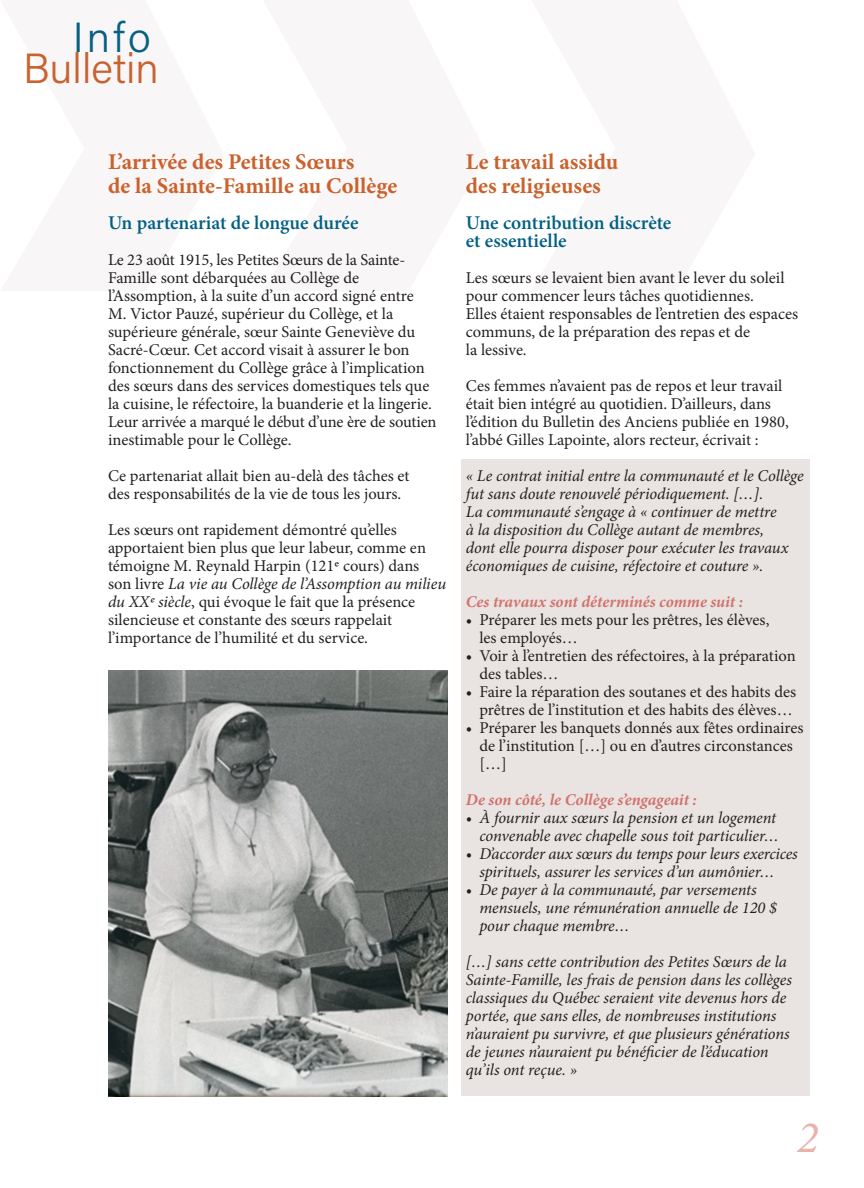
<style>
.page{position:relative;width:864px;height:1188px;background:#fff}
.page>*{position:absolute;margin:0;border:0;box-sizing:border-box;transform-origin:0 0}
.t1{font:italic 45px "Minion Pro";color:#e7b3ab}
.t2{font:42.15px "Acumin Variable Concept";color:#cb612c}
.t3{font:42.15px "Acumin Variable Concept";color:#005f85}
.t4{font:700 22.5px/24px "Minion Pro";color:#cb612c}
.t5{font:600 19.5px/18px "Minion Pro";color:#005f85}
.t6{font:16.5px/18px "Minion Pro";color:#231f20}
.t7{font:italic 16.5px/18px "Minion Pro";letter-spacing:-.01em;color:#231f20}
.t8{font:italic 700 16.5px "Minion Pro";letter-spacing:-.005em;color:#d2736d}
.s1{font-style:italic}
</style>
<div class="page">
<div style="left:461px;top:459px;width:349px;height:636px;background:#e9e4e2"></div>
<img style="left:108px;top:671px;width:340px;height:426px">
<p class="t3" style="left:73px;top:9px;width:80px">Info</p>
<p class="t2" style="left:23px;top:40px;width:137px">Bulletin</p>
<p class="t4" style="left:108px;top:150px;width:291px">L’arrivée des Petites Sœurs<br>de la Sainte-Famille au Collège</p>
<p class="t5" style="left:108px;top:214px;width:252px">Un partenariat de longue durée</p>
<p class="t6" style="left:108px;top:251px;width:330px">Le 23 août 1915, les Petites Sœurs de la Sainte-Famille sont débarquées au Collège de l’Assomption, à la suite d’un accord signé entre<br>M. Victor Pauzé, supérieur du Collège, et la supérieure générale, sœur Sainte Geneviève du Sacré-Cœur. Cet accord visait à assurer le bon fonctionnement du Collège grâce à l’implication des sœurs dans des services domestiques tels que la cuisine, le réfectoire, la buanderie et la lingerie.<br>Leur arrivée a marqué le début d’une ère de soutien inestimable pour le Collège.</p>
<p class="t6" style="left:108px;top:467px;width:303px">Ce partenariat allait bien au-delà des tâches et</p>
<p class="t6" style="left:108px;top:485px;width:295px">des responsabilités de la vie de tous les jours.</p>
<p class="t6" style="left:108px;top:521px;width:340px">Les sœurs ont rapidement démontré qu’elles apportaient bien plus que leur labeur, comme en témoigne M. Reynald Harpin (121e cours) dans son livre <span class="s1">La vie au Collège de l’Assomption au milieu du XXe siècle</span>, qui évoque le fait que la présence silencieuse et constante des sœurs rappelait l’importance de l’humilité et du service.</p>
<p class="t4" style="left:466px;top:150px;width:154px">Le travail assidu des religieuses</p>
<p class="t5" style="left:466px;top:214px;width:207px">Une contribution discrète et essentielle</p>
<p class="t6" style="left:466px;top:269px;width:334px">Les sœurs se levaient bien avant le lever du soleil pour commencer leurs tâches quotidiennes.<br>Elles étaient responsables de l’entretien des espaces communs, de la préparation des repas et de<br>la lessive.</p>
<p class="t6" style="left:466px;top:377px;width:318px">Ces femmes n’avaient pas de repos et leur travail</p>
<p class="t6" style="left:466px;top:395px;width:324px">était bien intégré au quotidien. D’ailleurs, dans l’édition du Bulletin des Anciens publiée en 1980, l’abbé Gilles Lapointe, alors recteur, écrivait :</p>
<p class="t7" style="left:466px;top:467px;width:339px">« Le contrat initial entre la communauté et le Collège fut sans doute renouvelé périodiquement. […].<br>La communauté s’engage à « continuer de mettre<br>à la disposition du Collège autant de membres,<br>dont elle pourra disposer pour exécuter les travaux économiques de cuisine, réfectoire et couture ».</p>
<p class="t8" style="left:466px;top:590px;width:279px">Ces travaux sont déterminés comme suit :</p>
<p class="t6" style="left:479px;top:611px;width:292px;text-indent:-14px">• Préparer les mets pour les prêtres, les élèves, les employés…</p>
<p class="t6" style="left:479px;top:647px;width:318px;text-indent:-14px">• Voir à l’entretien des réfectoires, à la préparation des tables…</p>
<p class="t6" style="left:466px;top:683px;width:332px;text-align:right">• Faire la réparation des soutanes et des habits des prêtres de l’institution et des habits des élèves…</p>
<p class="t6" style="left:479px;top:719px;width:326px;text-indent:-14px">• Préparer les banquets donnés aux fêtes ordinaires de l’institution […] ou en d’autres circonstances […]</p>
<p class="t8" style="left:466px;top:788px;width:233px">De son côté, le Collège s’engageait :</p>
<p class="t7" style="left:466px;top:809px;width:315px;text-align:right">• À fournir aux sœurs la pension et un logement convenable avec chapelle sous toit particulier…</p>
<p class="t7" style="left:466px;top:845px;width:333px;text-align:center">• D’accorder aux sœurs du temps pour leurs exercices spirituels, assurer les services d’un aumônier…</p>
<p class="t7" style="left:479px;top:881px;width:299px;text-indent:-14px">• De payer à la communauté, par versements mensuels, une rémunération annuelle de 120 $ pour chaque membre…</p>
<p class="t7" style="left:466px;top:953px;width:328px">[…] sans cette contribution des Petites Sœurs de la Sainte-Famille, les frais de pension dans les collèges classiques du Québec seraient vite devenus hors de portée, que sans elles, de nombreuses institutions n’auraient pu survivre, et que plusieurs générations de jeunes n’auraient pu bénéficier de l’éducation qu’ils ont reçue. »</p>
<p class="t1" style="left:797px;top:1107px;width:23px">2</p>
</div>
